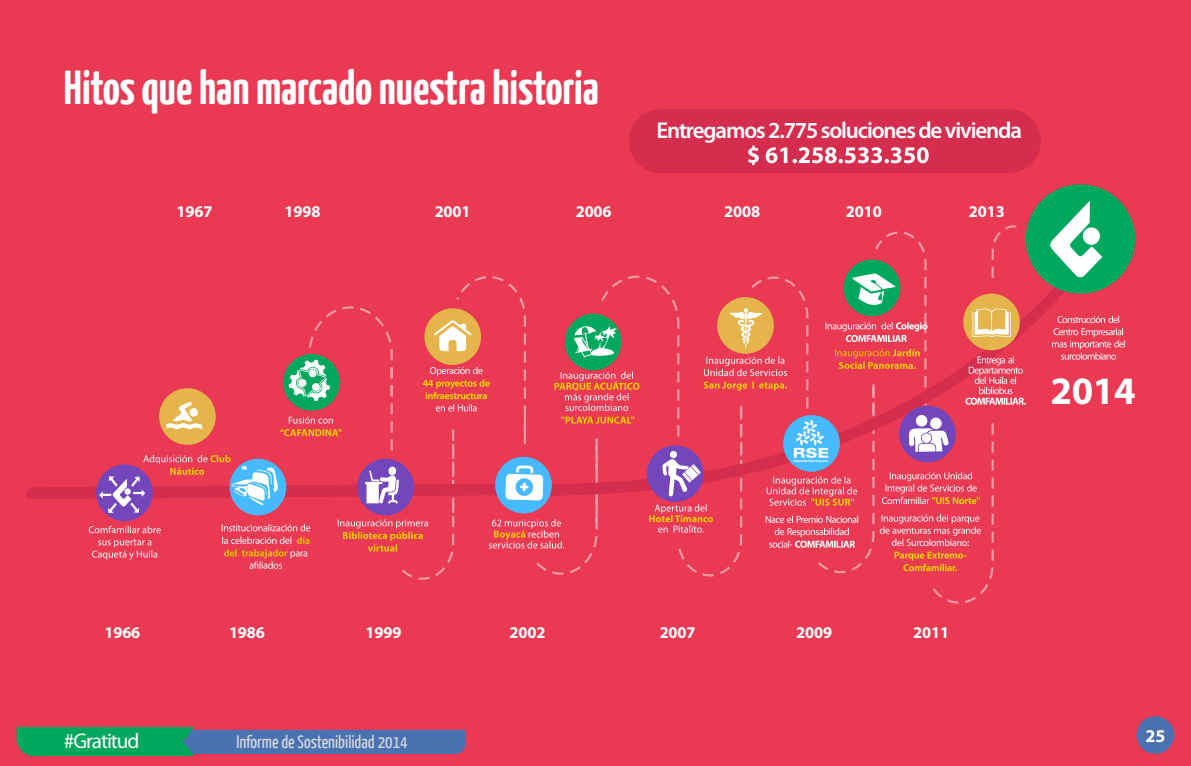
<style>
.page{position:relative;width:1191px;height:766px;background:#fff}
.page>*{position:absolute;margin:0;border:0;box-sizing:border-box;transform-origin:0 0}
.t1{font:700 47.4px "Yanone Kaffeesatz";color:#fff}
.t2{font:700 38.85px "Myriad Pro";color:#fff}
.t3{font:600 22.95px "Myriad Pro";letter-spacing:-.05em;color:#fff}
.t4{font:21.3px "Myriad Pro";letter-spacing:-.05em;color:#fff}
.t5{font:18px "Yanone Kaffeesatz";color:#d7d8dc}
.t6{font:700 18px "Myriad Pro";color:#fff}
.t7{font:700 16.35px "Myriad Pro";letter-spacing:-.01em;color:#fff}
</style>
<div class="page">
<div style="left:0;top:0;width:1191px;height:765px;background:#e93953"></div>
<svg style="left:17px;top:727px;width:449px;height:28px;background:#3b8189"></svg>
<div style="left:1136px;top:716px;width:38px;height:37px;background:#4a72b1;border-radius:50%"></div>
<svg style="left:310px;top:225px;width:706px;height:378px"></svg>
<svg style="left:27px;top:249px;width:1067px;height:249px"></svg>
<div style="left:230px;top:458px;width:56px;height:57px;background:#47baff;border-radius:50%"></div>
<div style="left:357px;top:458px;width:57px;height:57px;background:#7446bb;border-radius:50%"></div>
<div style="left:495px;top:456px;width:57px;height:57px;background:#47baff;border-radius:50%"></div>
<div style="left:647px;top:445px;width:56px;height:57px;background:#7446bb;border-radius:50%"></div>
<div style="left:783px;top:415px;width:57px;height:56px;background:#47baff;border-radius:50%"></div>
<div style="left:899px;top:405px;width:56px;height:57px;background:#7446bb;border-radius:50%"></div>
<div style="left:963px;top:293px;width:56px;height:57px;background:#e5b44a;border-radius:50%"></div>
<div style="left:843px;top:259px;width:57px;height:57px;background:#00a85e;border-radius:50%"></div>
<div style="left:717px;top:297px;width:57px;height:57px;background:#e5b44a;border-radius:50%"></div>
<div style="left:565px;top:313px;width:56px;height:57px;background:#00a85e;border-radius:50%"></div>
<div style="left:424px;top:308px;width:57px;height:57px;background:#e5b44a;border-radius:50%"></div>
<div style="left:283px;top:354px;width:57px;height:56px;background:#00a85e;border-radius:50%"></div>
<div style="left:1025px;top:184px;width:110px;height:109px;background:#00a85e;border-radius:50%"></div>
<div style="left:159px;top:388px;width:57px;height:56px;background:#e5b44a;border-radius:50%"></div>
<div style="left:96px;top:464px;width:57px;height:57px;background:#7446bb;border-radius:50%"></div>
<svg style="left:1052px;top:315px;width:73px;height:44px"></svg>
<svg style="left:965px;top:356px;width:60px;height:48px"></svg>
<svg style="left:972px;top:308px;width:39px;height:29px"></svg>
<svg style="left:882px;top:472px;width:98px;height:32px"></svg>
<svg style="left:879px;top:514px;width:101px;height:57px"></svg>
<svg style="left:909px;top:414px;width:39px;height:37px"></svg>
<svg style="left:825px;top:322px;width:102px;height:20px"></svg>
<svg style="left:835px;top:349px;width:85px;height:20px"></svg>
<svg style="left:852px;top:273px;width:43px;height:34px"></svg>
<svg style="left:766px;top:476px;width:91px;height:29px"></svg>
<svg style="left:765px;top:515px;width:93px;height:32px"></svg>
<svg style="left:793px;top:420px;width:35px;height:42px"></svg>
<svg style="left:703px;top:356px;width:84px;height:34px"></svg>
<svg style="left:729px;top:308px;width:33px;height:40px"></svg>
<svg style="left:649px;top:504px;width:64px;height:28px"></svg>
<svg style="left:662px;top:450px;width:38px;height:48px"></svg>
<svg style="left:554px;top:371px;width:85px;height:52px"></svg>
<svg style="left:489px;top:519px;width:75px;height:29px"></svg>
<svg style="left:505px;top:464px;width:38px;height:36px"></svg>
<svg style="left:423px;top:366px;width:67px;height:45px"></svg>
<svg style="left:434px;top:320px;width:38px;height:31px"></svg>
<svg style="left:338px;top:519px;width:90px;height:32px"></svg>
<svg style="left:365px;top:465px;width:34px;height:38px"></svg>
<svg style="left:289px;top:416px;width:44px;height:7px"></svg>
<svg style="left:280px;top:429px;width:62px;height:7px"></svg>
<svg style="left:222px;top:524px;width:88px;height:44px"></svg>
<svg style="left:166px;top:401px;width:36px;height:29px"></svg>
<svg style="left:573px;top:326px;width:44px;height:31px"></svg>
<svg style="left:89px;top:525px;width:72px;height:34px"></svg>
<svg style="left:288px;top:359px;width:42px;height:42px"></svg>
<svg style="left:99px;top:455px;width:179px;height:58px"></svg>
<div style="left:124px;top:488px;width:7px;height:6px;background:#fff;border-radius:3px"></div>
<svg style="left:1050px;top:201px;width:52px;height:76px"></svg>
<div style="left:1082px;top:227px;width:18px;height:18px;background:#fff;border-radius:8px"></div>
<div style="left:629px;top:109px;width:412px;height:64px;background:#d52d4e;border-radius:32px"></div>
<svg style="left:748px;top:145px;width:180px;height:20px"></svg>
<h1 class="t1" style="left:64px;top:58px;width:536px">Hitos que han marcado nuestra historia</h1>
<h3 class="t3" style="left:656px;top:115px;width:367px">Entregamos 2.775 soluciones de vivienda</h3>
<p class="t7" style="left:177px;top:200px;width:37px">1967</p>
<p class="t7" style="left:285px;top:200px;width:37px">1998</p>
<p class="t7" style="left:435px;top:200px;width:37px">2001</p>
<p class="t7" style="left:576px;top:200px;width:37px">2006</p>
<p class="t7" style="left:724px;top:200px;width:37px">2008</p>
<p class="t7" style="left:846px;top:200px;width:37px">2010</p>
<p class="t7" style="left:969px;top:200px;width:37px">2013</p>
<h2 class="t2" style="left:1050px;top:365px;width:87px">2014</h2>
<p class="t7" style="left:104px;top:621px;width:37px">1966</p>
<p class="t7" style="left:229px;top:621px;width:37px">1986</p>
<p class="t7" style="left:365px;top:621px;width:37px">1999</p>
<p class="t7" style="left:509px;top:621px;width:37px">2002</p>
<p class="t7" style="left:659px;top:621px;width:37px">2007</p>
<p class="t7" style="left:796px;top:621px;width:37px">2009</p>
<p class="t7" style="left:913px;top:621px;width:37px">2011</p>
<h3 class="t4" style="left:64px;top:727px;width:77px">#Gratitud</h3>
<p class="t5" style="left:236px;top:730px;width:173px">Informe de Sostenibilidad 2014</p>
<p class="t6" style="left:1145px;top:723px;width:21px">25</p>
</div>
